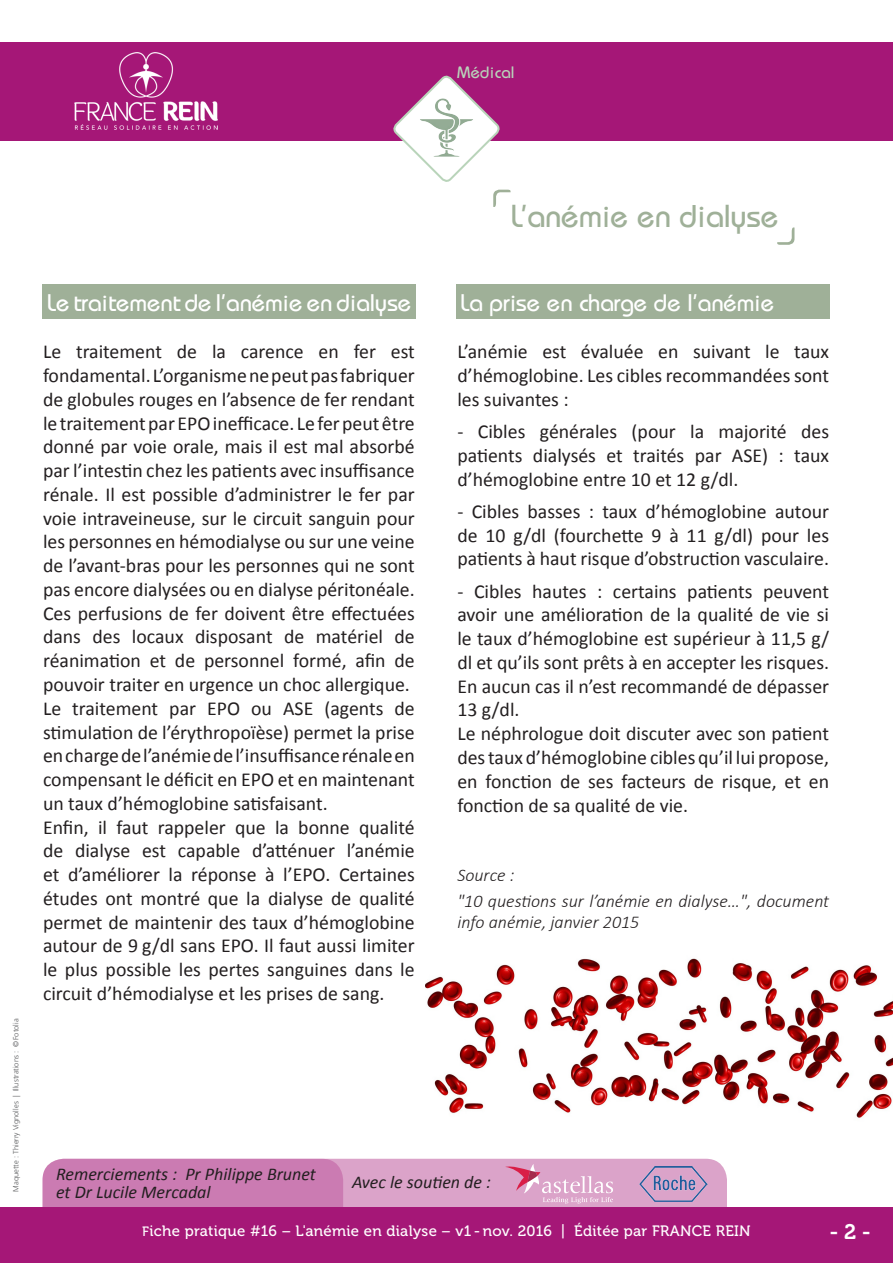
<style>
.page{position:relative;width:893px;height:1263px;background:#fff}
.page>*{position:absolute;margin:0;border:0;box-sizing:border-box;transform-origin:0 0}
.t1{font:31.65px "Bauhaus";color:#9fb098}
.t2{font:24px "Bauhaus";color:#fff}
.t3{font:21px "Museo 700";color:#fff}
.t4{font:19.8px/23.7px "Calibri";color:#231f20;text-align:justify}
.t5{font:italic 300 18px/21.6px "Calibri";color:#231f20}
.t6{font:italic 18px "Calibri";color:#231f20}
.t7{font:16.5px "Bauhaus";letter-spacing:.02em;color:#b9d4ba}
.t8{font:15px "Museo 500";letter-spacing:.02em;color:#fff}
.t9{font:300 7.5px "Frutiger LT Std";color:#57585a}
.s1{font-size:13.5px}
</style>
<div class="page">
<div style="left:0;top:1207px;width:893px;height:56px;background:#a51777"></div>
<div style="left:0;top:43px;width:893px;height:98px;background:#a51777"></div>
<svg style="left:43px;top:1159px;width:684px;height:48px;background:#d491be"></svg>
<img style="left:640px;top:1166px;width:67px;height:35px">
<img style="left:75px;top:53px;width:142px;height:77px">
<svg style="left:393px;top:75px;width:107px;height:107px"></svg>
<img style="left:419px;top:97px;width:55px;height:61px">
<img style="left:425px;top:958px;width:468px;height:160px">
<svg style="left:493px;top:190px;width:18px;height:17px"></svg>
<svg style="left:777px;top:227px;width:17px;height:18px"></svg>
<div style="left:43px;top:285px;width:373px;height:34px;background:#9fb098"></div>
<div style="left:456px;top:285px;width:373px;height:34px;background:#9fb098"></div>
<p class="t7" style="left:457px;top:62px;width:59px">Médical</p>
<p class="t1" style="left:511px;top:196px;width:269px">L'anémie en dialyse</p>
<p class="t9" style="left:12px;top:1191px;width:174px;rotate:-90deg">Maquette : Thierry Vignolles | Illustrations : ©Fotolia</p>
<p class="t2" style="left:47px;top:287px;width:366px">Le traitement de l’anémie en dialyse</p>
<p class="t2" style="left:460px;top:287px;width:315px">La prise en charge de l’anémie</p>
<p class="t4" style="left:43px;top:340px;width:373px">Le traitement de la carence en fer est fondamental. L’organisme ne peut pas fabriquer de globules rouges en l’absence de fer rendant le traitement par EPO inefficace. Le fer peut être donné par voie orale, mais il est mal absorbé par l’intestin chez les patients avec insuffisance rénale. Il est possible d’administrer le fer par voie intraveineuse, sur le circuit sanguin pour les personnes en hémodialyse ou sur une veine de l’avant-bras pour les personnes qui ne sont pas encore dialysées ou en dialyse péritonéale.<br>Ces perfusions de fer doivent être effectuées dans des locaux disposant de matériel de réanimation et de personnel formé, afin de pouvoir traiter en urgence un choc allergique.</p>
<p class="t4" style="left:43px;top:696px;width:373px">Le traitement par EPO ou ASE (agents de stimulation de l’érythropoïèse) permet la prise en charge de l’anémie de l’insuffisance rénale en compensant le déficit en EPO et en maintenant un taux d’hémoglobine satisfaisant.</p>
<p class="t4" style="left:43px;top:815px;width:373px">Enfin, il faut rappeler que la bonne qualité de dialyse est capable d’atténuer l’anémie et d’améliorer la réponse à l’EPO. Certaines études ont montré que la dialyse de qualité permet de maintenir des taux d’hémoglobine autour de 9 g/dl sans EPO. Il faut aussi limiter le plus possible les pertes sanguines dans le circuit d’hémodialyse et les prises de sang.</p>
<p class="t4" style="left:457px;top:340px;width:373px">L’anémie est évaluée en suivant le taux d’hémoglobine. Les cibles recommandées sont les suivantes :</p>
<p class="t4" style="left:457px;top:420px;width:373px">- Cibles générales (pour la majorité des patients dialysés et traités par ASE) : taux d’hémoglobine entre 10 et 12 g/dl.</p>
<p class="t4" style="left:457px;top:499px;width:373px">- Cibles basses : taux d’hémoglobine autour de 10 g/dl (fourchette 9 à 11 g/dl) pour les patients à haut risque d’obstruction vasculaire.</p>
<p class="t4" style="left:457px;top:579px;width:373px">- Cibles hautes : certains patients peuvent avoir une amélioration de la qualité de vie si le taux d’hémoglobine est supérieur à 11,5 g/ dl et qu’ils sont prêts à en accepter les risques.<br>En aucun cas il n’est recommandé de dépasser 13 g/dl.</p>
<p class="t4" style="left:457px;top:722px;width:373px">Le néphrologue doit discuter avec son patient des taux d’hémoglobine cibles qu’il lui propose, en fonction de ses facteurs de risque, et en fonction de sa qualité de vie.</p>
<p class="t5" style="left:457px;top:864px;width:59px">Source :</p>
<p class="t5" style="left:457px;top:889px;width:373px">"10 questions sur l’anémie en dialyse…", document info anémie, janvier 2015</p>
<p class="t6" style="left:56px;top:1162px;width:261px">Remerciements : Pr Philippe Brunet</p>
<p class="t6" style="left:56px;top:1180px;width:156px">et Dr Lucile Mercadal</p>
<p class="t6" style="left:352px;top:1170px;width:140px">Avec le soutien de :</p>
<p class="t8" style="left:142px;top:1223px;width:610px"><span class="s1">F</span>iche pratique #16 − L'anémie en dialyse − v1 - nov. 2016 | Éditée par FRANCE REIN</p>
<p class="t3" style="left:830px;top:1220px;width:43px">- 2 -</p>
</div>
